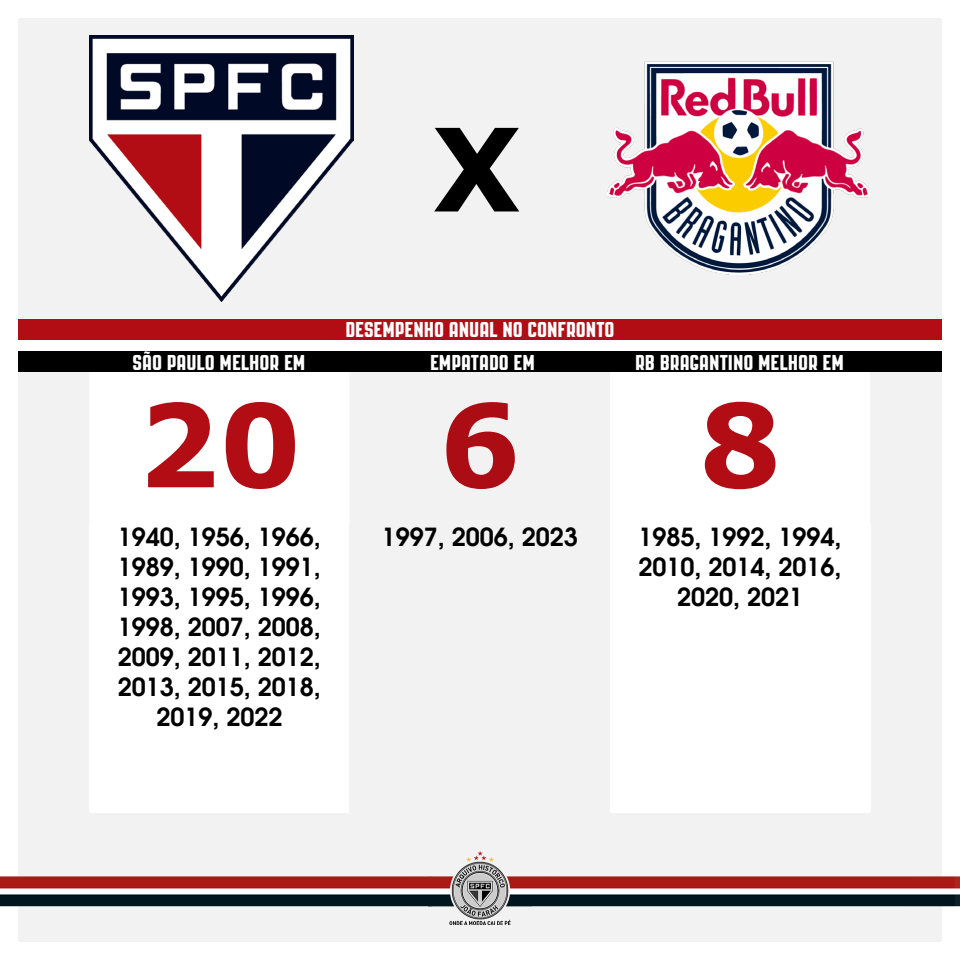
<style>
.page{position:relative;width:960px;height:960px;background:#fff}
.page>*{position:absolute;margin:0;border:0;box-sizing:border-box;transform-origin:0 0}
.t1{font:700 115px "Verdana";color:#b20d15}
.t2{font:700 115px "Verdana";color:#000}
.t3{font:600 25px/30px "Avant Garde";color:#000;text-align:center}
.t4{font:21.5px "PAG Revolucion";color:#fff}
.s1{color:#ac0d14}
</style>
<div class="page">
<div style="left:18px;top:18px;width:924px;height:322px;background:#f2f2f2"></div>
<div style="left:18px;top:372px;width:924px;height:570px;background:#f2f2f2"></div>
<img style="left:89px;top:36px;width:264px;height:266px">
<img style="left:0;top:852px;width:960px;height:72px">
<div style="left:90px;top:372px;width:259px;height:153px;background:#fff"></div>
<div style="left:610px;top:372px;width:260px;height:153px;background:#fff"></div>
<div style="left:18px;top:351px;width:924px;height:21px;background:#000"></div>
<div style="left:18px;top:320px;width:924px;height:20px;background:#b20d15"></div>
<div style="left:89px;top:525px;width:782px;height:288px;background:#fff"></div>
<div style="left:350px;top:525px;width:260px;height:287px;background:#f2f2f2"></div>
<img style="left:608px;top:62px;width:262px;height:213px">
<h1 class="t2" style="left:433px;top:88px;width:89px">X</h1>
<p class="t4" style="left:345px;top:318px;width:271px">DESEMPENHO ANUAL NO CONFRONTO</p>
<p class="t4" style="left:133px;top:351px;width:174px">SÃO PAULO MELHOR EM</p>
<p class="t4" style="left:430px;top:351px;width:106px">EMPATADO EM</p>
<p class="t4" style="left:635px;top:351px;width:210px">RB BRAGANTINO MELHOR EM</p>
<h1 class="t1" style="left:138px;top:364px;width:384px">20 <span class="s1">6</span></h1>
<h1 class="t1" style="left:699px;top:364px;width:83px">8</h1>
<p class="t3" style="left:118px;top:521px;width:204px">1940, 1956, 1966,<br>1989, 1990, 1991,<br>1993, 1995, 1996,<br>1998, 2007, 2008,<br>2009, 2011, 2012,<br>2013, 2015, 2018,<br>2019, 2022</p>
<p class="t3" style="left:382px;top:521px;width:197px">1997, 2006, 2023</p>
<p class="t3" style="left:639px;top:521px;width:204px">1985, 1992, 1994,<br>2010, 2014, 2016,<br>2020, 2021</p>
</div>
